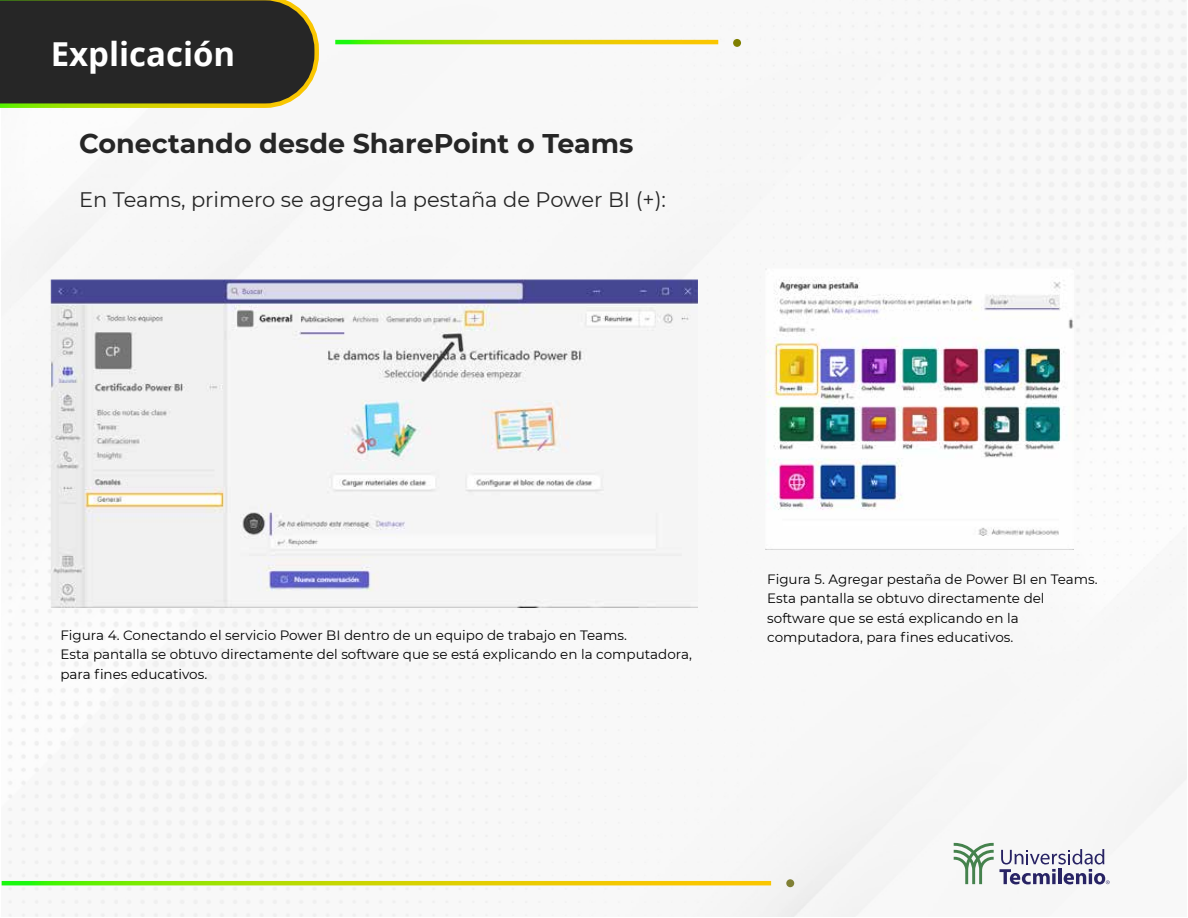
<style>
.page{position:relative;width:1188px;height:918px;background:#fff}
.page>*{position:absolute;margin:0;border:0;box-sizing:border-box;transform-origin:0 0}
.t1{font:700 33px "Open Sans";color:#fff}
.t2{font:700 27px "Montserrat";color:#262626}
.t3{font:21px "Montserrat";color:#262626}
.t4{font:13.5px/19.5px "Montserrat";color:#000}
</style>
<div class="page">
<img style="left:2px;top:0;width:1184px;height:916px">
<svg style="left:1000px;top:849px;width:110px;height:35px"></svg>
<svg style="left:954px;top:843px;width:40px;height:41px"></svg>
<img style="left:765px;top:268px;width:308px;height:281px">
<img style="left:51px;top:280px;width:646px;height:327px">
<svg style="left:0;top:0;width:321px;height:110px;background:#3b3b2f"></svg>
<svg style="left:335px;top:40px;width:383px;height:4px;background:#bad700"></svg>
<svg style="left:2px;top:881px;width:769px;height:4px;background:#bad700"></svg>
<div style="left:733px;top:39px;width:8px;height:8px;background:#808000;border-radius:50%"></div>
<div style="left:786px;top:879px;width:8px;height:8px;background:#808035;border-radius:50%"></div>
<h1 class="t1" style="left:51px;top:31px;width:186px">Explicación</h1>
<h2 class="t2" style="left:79px;top:124px;width:556px">Conectando desde SharePoint o Teams</h2>
<h3 class="t3" style="left:79px;top:185px;width:588px">En Teams, primero se agrega la pestaña de Power BI (+):</h3>
<p class="t4" style="left:60px;top:625px;width:633px">Figura 4. Conectando el servicio Power BI dentro de un equipo de trabajo en Teams.<br>Esta pantalla se obtuvo directamente del software que se está explicando en la computadora, para fines educativos.</p>
<p class="t4" style="left:767px;top:569px;width:332px">Figura 5. Agregar pestaña de Power BI en Teams.<br>Esta pantalla se obtuvo directamente del software que se está explicando en la computadora, para fines educativos.</p>
</div>
